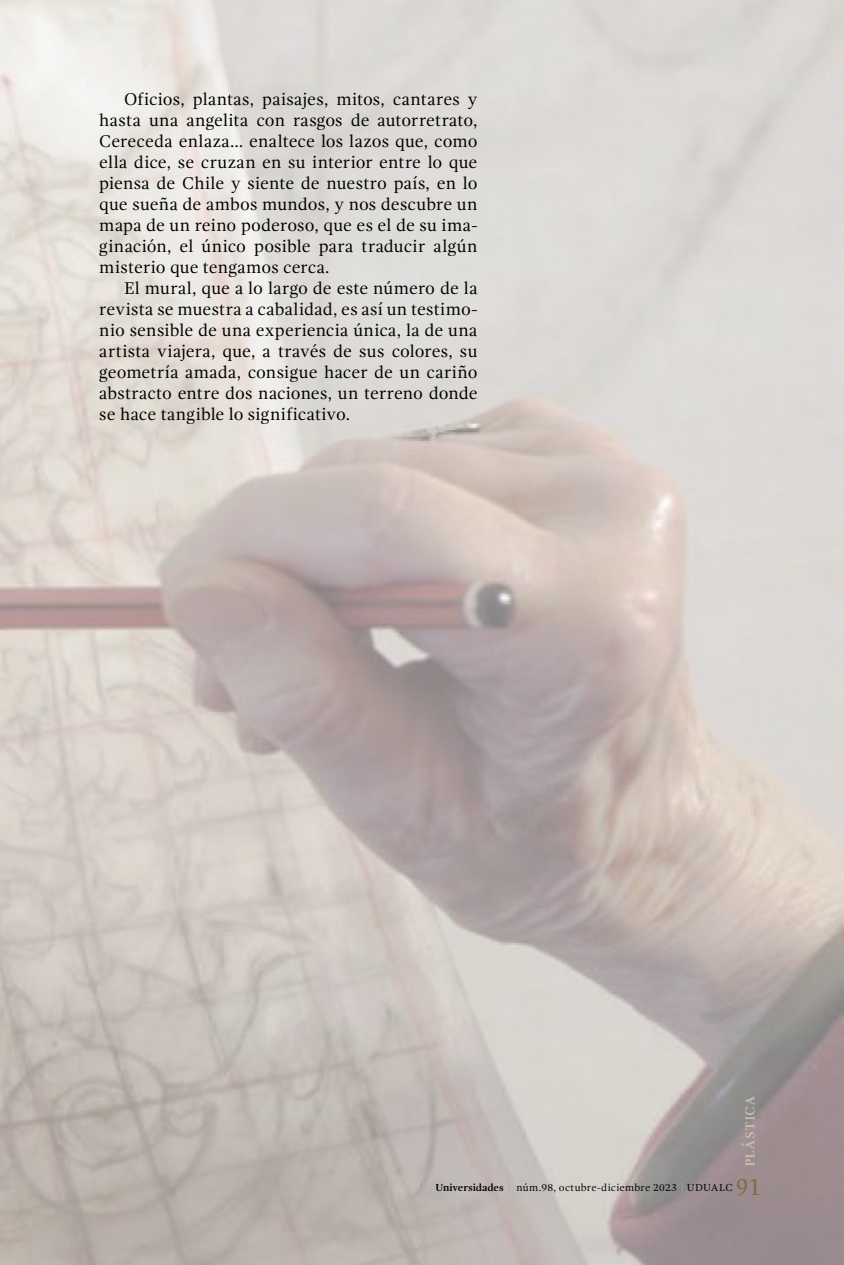
<style>
.page{position:relative;width:844px;height:1265px;background:#fff}
.page>*{position:absolute;margin:0;border:0;box-sizing:border-box;transform-origin:0 0}
.t1{font:24.5px "Gandhi Serif";color:#78703c;scale:.9 1}
.art-cuerpo_de_texto{font:17.5px/21px "Gandhi Serif";letter-spacing:.005em;color:#000;text-align:justify}
.t2{font:17.5px "Gandhi Serif";letter-spacing:.005em;color:#c9c6b1}
.t3{font:10.5px "Gandhi Serif";letter-spacing:.02em;color:#000}
.s1{font-weight:700}
.s2{color:#aea98a}
</style>
<div class="page">
<p class="art-cuerpo_de_texto" style="left:99px;top:89px;width:379px;text-indent:25px">Oficios, plantas, paisajes, mitos, cantares y hasta una angelita con rasgos de autorretrato, Cereceda enlaza… enaltece los lazos que, como ella dice, se cruzan en su interior entre lo que piensa de Chile y siente de nuestro país, en lo que sueña de ambos mundos, y nos descubre un mapa de un reino poderoso, que es el de su ima&shy;ginación, el único posible para traducir algún misterio que tengamos cerca.</p>
<p class="art-cuerpo_de_texto" style="left:99px;top:278px;width:379px;text-indent:25px">El mural, que a lo largo de este número de la revista se muestra a cabalidad, es así un testimo&shy;nio sensible de una experiencia única, la de una artista viajera, que, a través de sus colores, su geometría amada, consigue hacer de un cariño abstracto entre dos naciones, un terreno donde se hace tangible lo significativo.</p>
<p class="t2" style="left:738px;top:1167px;width:73px;rotate:-90deg">plástica</p>
<h1 class="t1" style="left:736px;top:1173px;width:28px">91</h1>
<p class="t3" style="left:435px;top:1181px;width:299px"><span class="s1">Universidades</span> <span class="s2">|</span> núm.98, octubre-diciembre 2023 <span class="s2">|</span> UDUALC</p>
</div>
